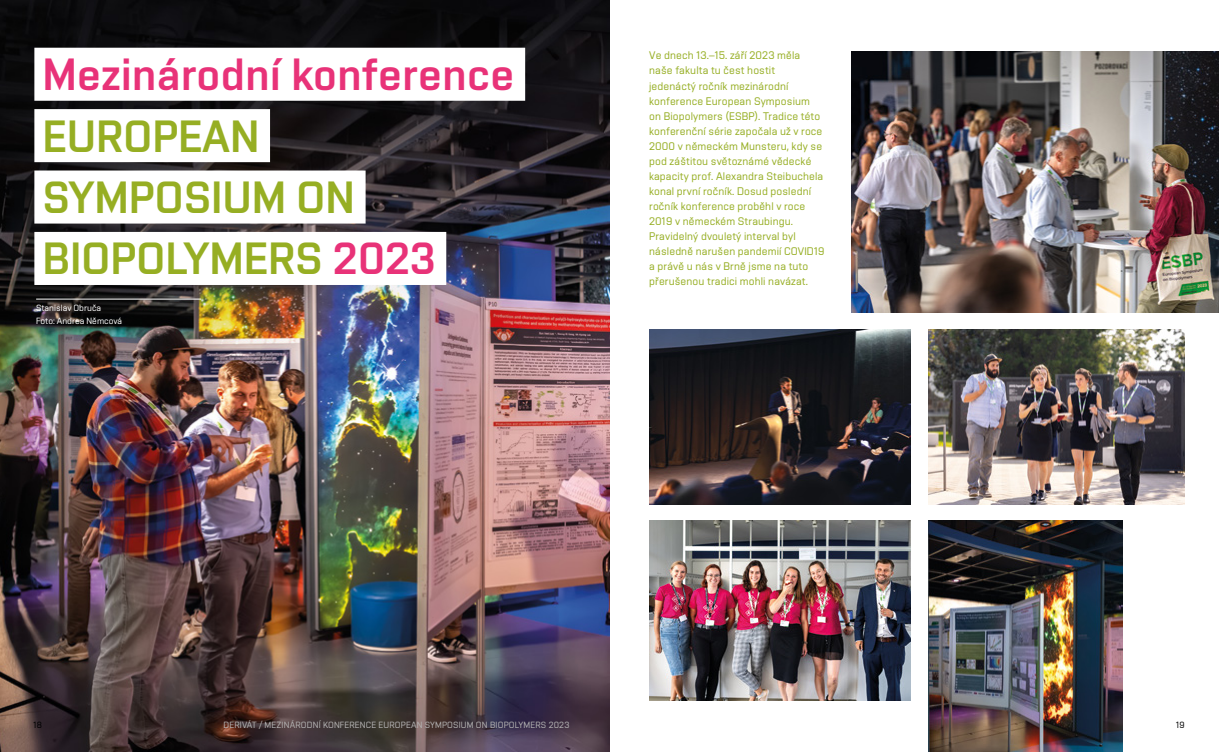
<style>
.page{position:relative;width:1219px;height:752px;background:#fff}
.page>*{position:absolute;margin:0;border:0;box-sizing:border-box;transform-origin:0 0}
.t1{font:45px/61.3px "Vafle VUT";letter-spacing:.01em;color:#96ae23}
.t2{font:45px "Vafle VUT";letter-spacing:.01em;color:#e83278}
.t3{font:11px/15px "Vafle Light VUT";letter-spacing:.01em;color:#96ae23}
.t4{font:9px "Vafle Light VUT";letter-spacing:.02em;color:#b3b2b2}
.t5{font:9px/13px "Vafle Light VUT";color:#fff}
.t6{font:9px "Vafle Light VUT";color:#000}
.s1{color:#e83278}
</style>
<div class="page">
<img style="left:0;top:0;width:609px;height:751px">
<div style="left:34px;top:48px;width:491px;height:53px;background:#fff"></div>
<div style="left:34px;top:109px;width:236px;height:53px;background:#fff"></div>
<div style="left:34px;top:170px;width:332px;height:53px;background:#fff"></div>
<div style="left:34px;top:232px;width:412px;height:53px;background:#fff"></div>
<hr style="left:36px;top:298px;width:165px;height:1px;background:#fff">
<img style="left:928px;top:520px;width:195px;height:231px">
<img style="left:649px;top:520px;width:262px;height:180px">
<img style="left:649px;top:329px;width:262px;height:175px">
<img style="left:852px;top:51px;width:367px;height:261px">
<img style="left:928px;top:329px;width:257px;height:175px">
<h1 class="t2" style="left:43px;top:48px;width:473px">Mezinárodní konference</h1>
<h1 class="t1" style="left:43px;top:105px;width:394px">EUROPEAN<br>SYMPOSIUM ON<br>BIOPOLYMERS <span class="s1">2023</span></h1>
<p class="t5" style="left:36px;top:301px;width:88px">Stanislav Obruča<br>Foto: Andrea Němcová</p>
<p class="t3" style="left:649px;top:48px;width:177px">Ve dnech 13.–15. září 2023 měla naše fakulta tu čest hostit jedenáctý ročník mezinárodní konference European Symposium on Biopolymers (ESBP). Tradice této konferenční série započala už v roce 2000 v německém Munsteru, kdy se pod záštitou světoznámé vědecké kapacity prof. Alexandra Steibuchela konal první ročník. Dosud poslední ročník konference proběhl v roce 2019 v německém Straubingu.<br>Pravidelný dvouletý interval byl následně narušen pandemií COVID19 a právě u nás v Brně jsme na tuto přerušenou tradici mohli navázat.</p>
<p class="t6" style="left:33px;top:719px;width:10px">18</p>
<p class="t4" style="left:224px;top:719px;width:55px">DERIVÁT / Mezinárodn</p>
<p class="t4" style="left:319px;top:719px;width:11px">í konference</p>
<p class="t4" style="left:378px;top:719px;width:12px">European</p>
<p class="t4" style="left:425px;top:719px;width:12px">Symposium</p>
<p class="t4" style="left:476px;top:719px;width:26px">on Biopolymers</p>
<p class="t4" style="left:549px;top:719px;width:22px">2023</p>
<p class="t6" style="left:1176px;top:719px;width:10px">19</p>
</div>
